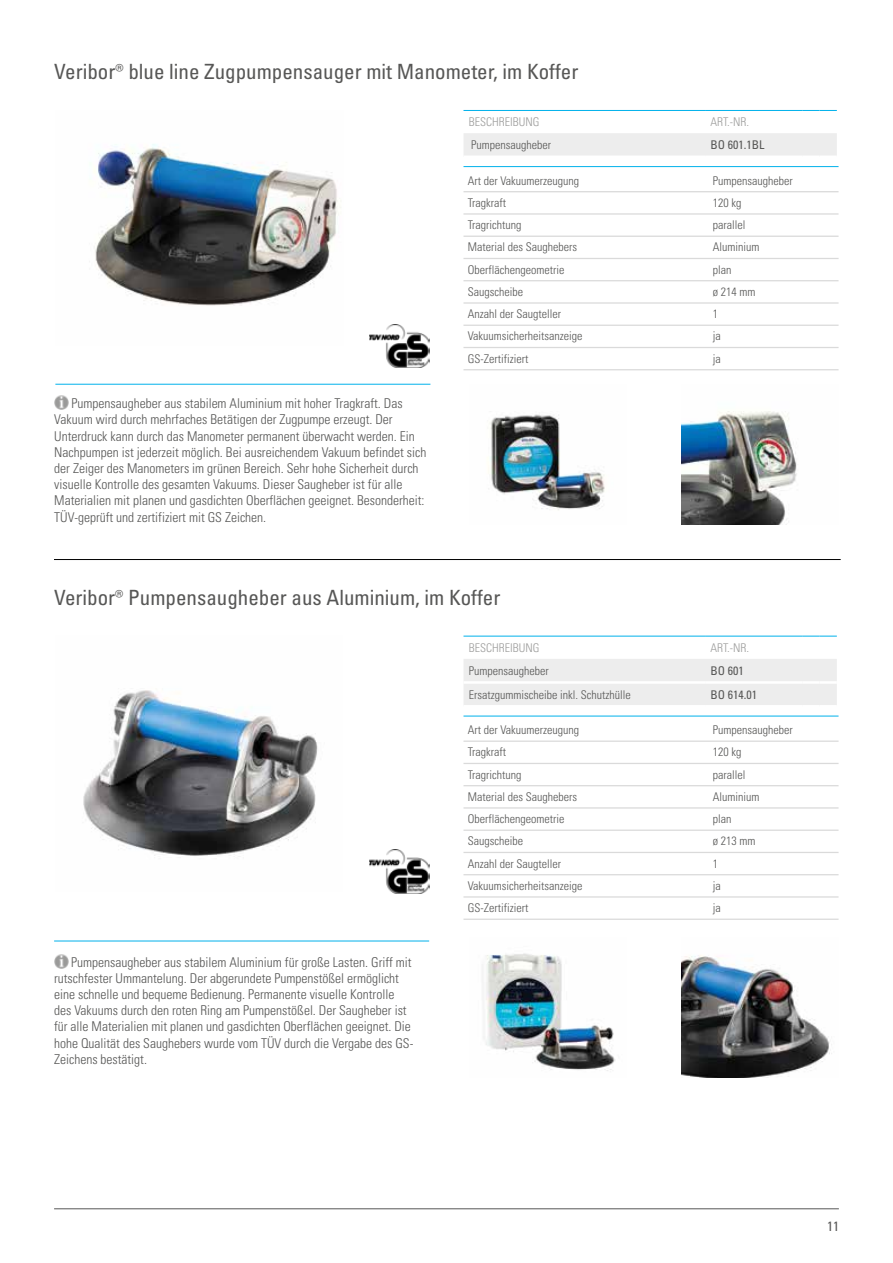
<style>
.page{position:relative;width:893px;height:1263px;background:#fff}
.page>*{position:absolute;margin:0;border:0;box-sizing:border-box;transform-origin:0 0}
.t1{font:condensed 21px "Univers LTCYR 57";color:#575756}
.t2{font:13.5px/16.2px "Univers LTCYR 47 Light Cond";color:#575756}
.t3{font:condensed 13.5px "Univers LTCYR 57";color:#575756}
.t4{font:12px "Univers LTCYR 47 Light Cond";color:#575756}
.t5{font:12px "Univers LTCYR 47 Light Cond";color:#9d9d9c}
.t6{font:condensed 12px "Univers LTCYR 57";color:#575756}
</style>
<div class="page">
<hr style="left:54px;top:1208px;width:785px;height:1px;background:#575756">
<hr style="left:54px;top:559px;width:787px;height:1px;background:#000">
<img style="left:94px;top:144px;width:247px;height:162px">
<img style="left:83px;top:690px;width:235px;height:167px">
<hr style="left:54px;top:940px;width:375px;height:1px;background:#00b1eb">
<hr style="left:55px;top:384px;width:375px;height:1px;background:#00b1eb">
<img style="left:482px;top:953px;width:134px;height:118px">
<img style="left:488px;top:414px;width:117px;height:96px">
<img style="left:681px;top:955px;width:151px;height:123px">
<img style="left:681px;top:411px;width:116px;height:114px">
<img style="left:370px;top:850px;width:59px;height:43px">
<img style="left:370px;top:324px;width:59px;height:44px">
<hr style="left:463px;top:110px;width:242px;height:1px;background:#00b1eb">
<hr style="left:705px;top:110px;width:97px;height:1px;background:#00b1eb">
<svg style="left:802px;top:110px;width:35px;height:1px"></svg>
<div style="left:464px;top:133px;width:373px;height:23px;background:#ededed"></div>
<img style="left:54px;top:395px;width:14px;height:15px">
<hr style="left:463px;top:166px;width:375px;height:1px;background:#00b1eb">
<hr style="left:463px;top:636px;width:242px;height:1px;background:#00b1eb">
<hr style="left:705px;top:636px;width:97px;height:1px;background:#00b1eb">
<svg style="left:802px;top:636px;width:35px;height:1px"></svg>
<div style="left:464px;top:659px;width:373px;height:46px;background:#ededed"></div>
<img style="left:54px;top:954px;width:14px;height:14px">
<hr style="left:463px;top:740px;width:375px;height:2px;background:#dadada">
<hr style="left:463px;top:763px;width:375px;height:1px;background:#dadada">
<hr style="left:463px;top:785px;width:375px;height:1px;background:#dadada">
<hr style="left:463px;top:807px;width:375px;height:1px;background:#dadada">
<hr style="left:463px;top:829px;width:375px;height:2px;background:#dadada">
<hr style="left:463px;top:852px;width:375px;height:1px;background:#dadada">
<hr style="left:463px;top:874px;width:375px;height:1px;background:#dadada">
<hr style="left:463px;top:896px;width:375px;height:2px;background:#dadada">
<hr style="left:463px;top:918px;width:375px;height:2px;background:#dadada">
<hr style="left:463px;top:191px;width:375px;height:1px;background:#dadada">
<hr style="left:463px;top:213px;width:375px;height:2px;background:#dadada">
<hr style="left:463px;top:236px;width:375px;height:1px;background:#dadada">
<hr style="left:463px;top:258px;width:375px;height:1px;background:#dadada">
<hr style="left:463px;top:280px;width:375px;height:1px;background:#dadada">
<hr style="left:463px;top:302px;width:375px;height:2px;background:#dadada">
<hr style="left:463px;top:325px;width:375px;height:1px;background:#dadada">
<hr style="left:463px;top:347px;width:375px;height:1px;background:#dadada">
<hr style="left:463px;top:369px;width:375px;height:1px;background:#dadada">
<hr style="left:463px;top:716px;width:375px;height:1px;background:#00b1eb">
<h1 class="t1" style="left:54px;top:59px;width:526px">Veribor® blue line Zugpumpensauger mit Manometer, im Koffer</h1>
<p class="t5" style="left:469px;top:113px;width:72px">BESCHREIBUNG</p>
<p class="t5" style="left:710px;top:113px;width:40px">ART.-NR.</p>
<p class="t4" style="left:471px;top:137px;width:81px">Pumpensaugheber</p>
<p class="t6" style="left:710px;top:137px;width:55px">BO 601.1BL</p>
<p class="t2" style="left:54px;top:395px;width:374px;text-indent:17px">Pumpensaugheber aus stabilem Aluminium mit hoher Tragkraft. Das Vakuum wird durch mehrfaches Betätigen der Zugpumpe erzeugt. Der Unterdruck kann durch das Manometer permanent überwacht werden. Ein Nachpumpen ist jederzeit möglich. Bei ausreichendem Vakuum befindet sich der Zeiger des Manometers im grünen Bereich. Sehr hohe Sicherheit durch visuelle Kontrolle des gesamten Vakuums. Dieser Saugheber ist für alle Materialien mit planen und gasdichten Oberflächen geeignet. Besonderheit:<br>TÜV-geprüft und zertifiziert mit GS Zeichen.</p>
<p class="t4" style="left:468px;top:172px;width:113px">Art der Vakuumerzeugung</p>
<p class="t4" style="left:713px;top:172px;width:81px">Pumpensaugheber</p>
<p class="t4" style="left:468px;top:195px;width:40px">Tragkraft</p>
<p class="t4" style="left:713px;top:195px;width:30px">120 kg</p>
<p class="t4" style="left:468px;top:217px;width:55px">Tragrichtung</p>
<p class="t4" style="left:713px;top:217px;width:34px">parallel</p>
<p class="t4" style="left:468px;top:239px;width:111px">Material des Saughebers</p>
<p class="t4" style="left:713px;top:239px;width:48px">Aluminium</p>
<p class="t4" style="left:468px;top:261px;width:98px">Oberflächengeometrie</p>
<p class="t4" style="left:713px;top:261px;width:20px">plan</p>
<p class="t4" style="left:468px;top:284px;width:57px">Saugscheibe</p>
<p class="t4" style="left:713px;top:284px;width:44px">ø 214 mm</p>
<p class="t4" style="left:468px;top:306px;width:95px">Anzahl der Saugteller</p>
<p class="t4" style="left:713px;top:306px;width:7px">1</p>
<p class="t4" style="left:468px;top:328px;width:116px">Vakuumsicherheitsanzeige</p>
<p class="t4" style="left:713px;top:328px;width:9px">ja</p>
<p class="t4" style="left:468px;top:350px;width:62px">GS-Zertifiziert</p>
<p class="t4" style="left:713px;top:350px;width:9px">ja</p>
<h1 class="t1" style="left:54px;top:584px;width:448px">Veribor® Pumpensaugheber aus Aluminium, im Koffer</h1>
<p class="t5" style="left:469px;top:639px;width:72px">BESCHREIBUNG</p>
<p class="t5" style="left:710px;top:639px;width:40px">ART.-NR.</p>
<p class="t4" style="left:469px;top:662px;width:81px">Pumpensaugheber</p>
<p class="t6" style="left:710px;top:663px;width:35px">BO 601</p>
<p class="t4" style="left:469px;top:686px;width:163px">Ersatzgummischeibe inkl. Schutzhülle</p>
<p class="t6" style="left:710px;top:687px;width:48px">BO 614.01</p>
<p class="t2" style="left:54px;top:953px;width:361px;text-indent:17px">Pumpensaugheber aus stabilem Aluminium für große Lasten. Griff mit rutschfester Ummantelung. Der abgerundete Pumpenstößel ermöglicht eine schnelle und bequeme Bedienung. Permanente visuelle Kontrolle des Vakuums durch den roten Ring am Pumpenstößel. Der Saugheber ist für alle Materialien mit planen und gasdichten Oberflächen geeignet. Die hohe Qualität des Saughebers wurde vom TÜV durch die Vergabe des GS-Zeichens bestätigt.</p>
<p class="t4" style="left:468px;top:722px;width:113px">Art der Vakuumerzeugung</p>
<p class="t4" style="left:713px;top:722px;width:81px">Pumpensaugheber</p>
<p class="t4" style="left:468px;top:744px;width:40px">Tragkraft</p>
<p class="t4" style="left:713px;top:744px;width:30px">120 kg</p>
<p class="t4" style="left:468px;top:766px;width:55px">Tragrichtung</p>
<p class="t4" style="left:713px;top:766px;width:34px">parallel</p>
<p class="t4" style="left:468px;top:788px;width:111px">Material des Saughebers</p>
<p class="t4" style="left:713px;top:788px;width:48px">Aluminium</p>
<p class="t4" style="left:468px;top:811px;width:98px">Oberflächengeometrie</p>
<p class="t4" style="left:713px;top:811px;width:20px">plan</p>
<p class="t4" style="left:468px;top:833px;width:57px">Saugscheibe</p>
<p class="t4" style="left:713px;top:833px;width:44px">ø 213 mm</p>
<p class="t4" style="left:468px;top:855px;width:95px">Anzahl der Saugteller</p>
<p class="t4" style="left:713px;top:855px;width:7px">1</p>
<p class="t4" style="left:468px;top:877px;width:116px">Vakuumsicherheitsanzeige</p>
<p class="t4" style="left:713px;top:877px;width:9px">ja</p>
<p class="t4" style="left:468px;top:900px;width:62px">GS-Zertifiziert</p>
<p class="t4" style="left:713px;top:900px;width:9px">ja</p>
<p class="t3" style="left:827px;top:1218px;width:13px">11</p>
</div>
